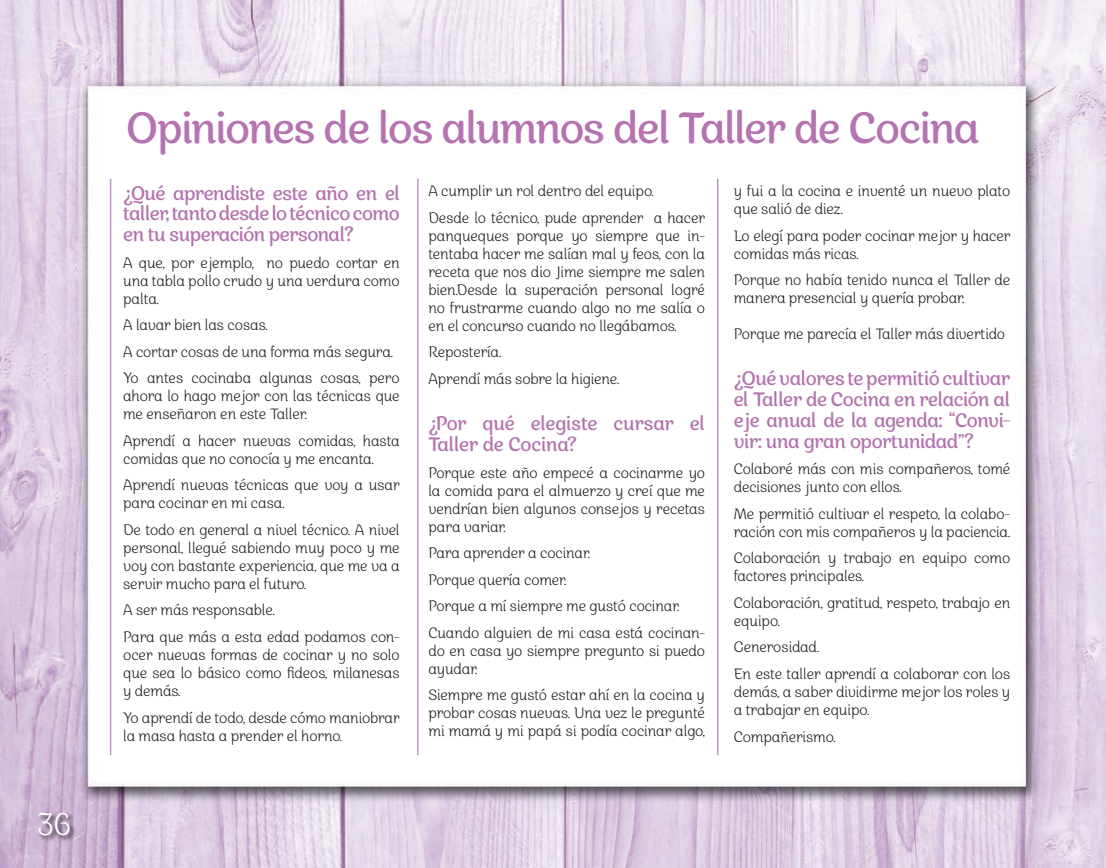
<style>
.page{position:relative;width:1106px;height:868px;background:#fff}
.page>*{position:absolute;margin:0;border:0;box-sizing:border-box;transform-origin:0 0}
.t1{font:43.5px "Appetite Pro Rounded";letter-spacing:-.035em;color:#b573af}
.t2{font:300 31.5px "Appetite Pro Rounded";color:#fff}
.t3{font:19.5px/20.9px "Appetite Pro Rounded";letter-spacing:-.02em;color:#b573af;text-align:justify}
.t4{font:300 15px/18px "Appetite Pro Rounded";color:#231f20}
</style>
<div class="page">
<img style="left:0;top:0;width:1106px;height:867px">
<svg style="left:37px;top:811px;width:40px;height:31px"></svg>
<hr style="left:110px;top:179px;width:1px;height:576px;background:#bc97c6">
<hr style="left:417px;top:179px;width:1px;height:576px;background:#bc97c6">
<hr style="left:717px;top:179px;width:1px;height:576px;background:#bc97c6">
<h2 class="t2" style="left:37px;top:805px;width:35px">36</h2>
<h1 class="t1" style="left:127px;top:102px;width:854px">Opiniones de los alumnos del Taller de Cocina</h1>
<p class="t4" style="left:428px;top:178px;width:278px;line-height:26.5px">A cumplir un rol dentro del equipo.<br>Desde lo técnico, pude aprender a hacer</p>
<p class="t4" style="left:428px;top:227px;width:278px;text-align:justify">panqueques porque yo siempre que in&shy;tentaba hacer me salían mal y feos, con la receta que nos dio Jime siempre me salen bien.Desde la superación personal logré no frustrarme cuando algo no me salía o en el concurso cuando no llegábamos.</p>
<p class="t4" style="left:428px;top:339px;width:192px;line-height:26.5px">Repostería.<br>Aprendí más sobre la higiene.</p>
<h3 class="t3" style="left:428px;top:413px;width:278px">¿Por qué elegiste cursar el<br>Taller de Cocina?</h3>
<p class="t4" style="left:428px;top:463px;width:278px;text-align:justify">Porque este año empecé a cocinarme yo la comida para el almuerzo y creí que me vendrían bien algunos consejos y recetas para variar.</p>
<p class="t4" style="left:428px;top:540px;width:278px;line-height:26.5px">Para aprender a cocinar.<br>Porque quería comer.<br>Porque a mí siempre me gustó cocinar.<br>Cuando alguien de mi casa está cocinan-</p>
<p class="t4" style="left:428px;top:641px;width:278px">do en casa yo siempre pregunto si puedo ayudar.</p>
<p class="t4" style="left:428px;top:686px;width:278px;text-align:justify">Siempre me gustó estar ahí en la cocina y probar cosas nuevas. Una vez le pregunté mi mamá y mi papá si podía cocinar algo,</p>
<h3 class="t3" style="left:123px;top:183px;width:278px">¿Qué aprendiste este año en el taller, tanto desde lo técnico como en tu superación personal?</h3>
<p class="t4" style="left:123px;top:254px;width:278px;text-align:justify">A que, por ejemplo, no puedo cortar en una tabla pollo crudo y una verdura como palta.</p>
<p class="t4" style="left:123px;top:312px;width:278px;line-height:26.5px">A lavar bien las cosas.<br>A cortar cosas de una forma más segura.<br>Yo antes cocinaba algunas cosas, pero</p>
<p class="t4" style="left:123px;top:387px;width:278px">ahora lo hago mejor con las técnicas que me enseñaron en este Taller.</p>
<p class="t4" style="left:123px;top:432px;width:278px">Aprendí a hacer nuevas comidas, hasta comidas que no conocía y me encanta.</p>
<p class="t4" style="left:123px;top:476px;width:278px">Aprendí nuevas técnicas que voy a usar para cocinar en mi casa.</p>
<p class="t4" style="left:123px;top:521px;width:278px;text-align:justify">De todo en general a nivel técnico. A nivel personal, llegué sabiendo muy poco y me voy con bastante experiencia, que me va a servir mucho para el futuro.</p>
<p class="t4" style="left:123px;top:597px;width:278px;line-height:26.5px">A ser más responsable.<br>Para que más a esta edad podamos con-</p>
<p class="t4" style="left:123px;top:646px;width:278px;text-align:justify">ocer nuevas formas de cocinar y no solo que sea lo básico como fideos, milanesas y demás.</p>
<p class="t4" style="left:123px;top:708px;width:278px">Yo aprendí de todo, desde cómo maniobrar la masa hasta a prender el horno.</p>
<p class="t4" style="left:733px;top:182px;width:278px">y fui a la cocina e inventé un nuevo plato que salió de diez.</p>
<p class="t4" style="left:733px;top:227px;width:278px">Lo elegí para poder cocinar mejor y hacer comidas más ricas.</p>
<p class="t4" style="left:733px;top:271px;width:278px">Porque no había tenido nunca el Taller de manera presencial y quería probar.</p>
<p class="t4" style="left:733px;top:325px;width:273px">Porque me parecía el Taller más divertido</p>
<h3 class="t3" style="left:733px;top:368px;width:278px">¿Qué valores te permitió cultivar el Taller de Cocina en relación al eje anual de la agenda: “Convi&shy;vir: una gran oportunidad”?</h3>
<p class="t4" style="left:733px;top:460px;width:278px">Colaboré más con mis compañeros, tomé decisiones junto con ellos.</p>
<p class="t4" style="left:733px;top:505px;width:278px">Me permitió cultivar el respeto, la colabo&shy;ración con mis compañeros y la paciencia.</p>
<p class="t4" style="left:733px;top:549px;width:278px">Colaboración y trabajo en equipo como factores principales.</p>
<p class="t4" style="left:733px;top:594px;width:278px">Colaboración, gratitud, respeto, trabajo en equipo.</p>
<p class="t4" style="left:733px;top:634px;width:278px;line-height:26.5px">Generosidad.<br>En este taller aprendí a colaborar con los</p>
<p class="t4" style="left:733px;top:683px;width:278px">demás, a saber dividirme mejor los roles y a trabajar en equipo.</p>
<p class="t4" style="left:733px;top:727px;width:103px">Compañerismo.</p>
</div>
